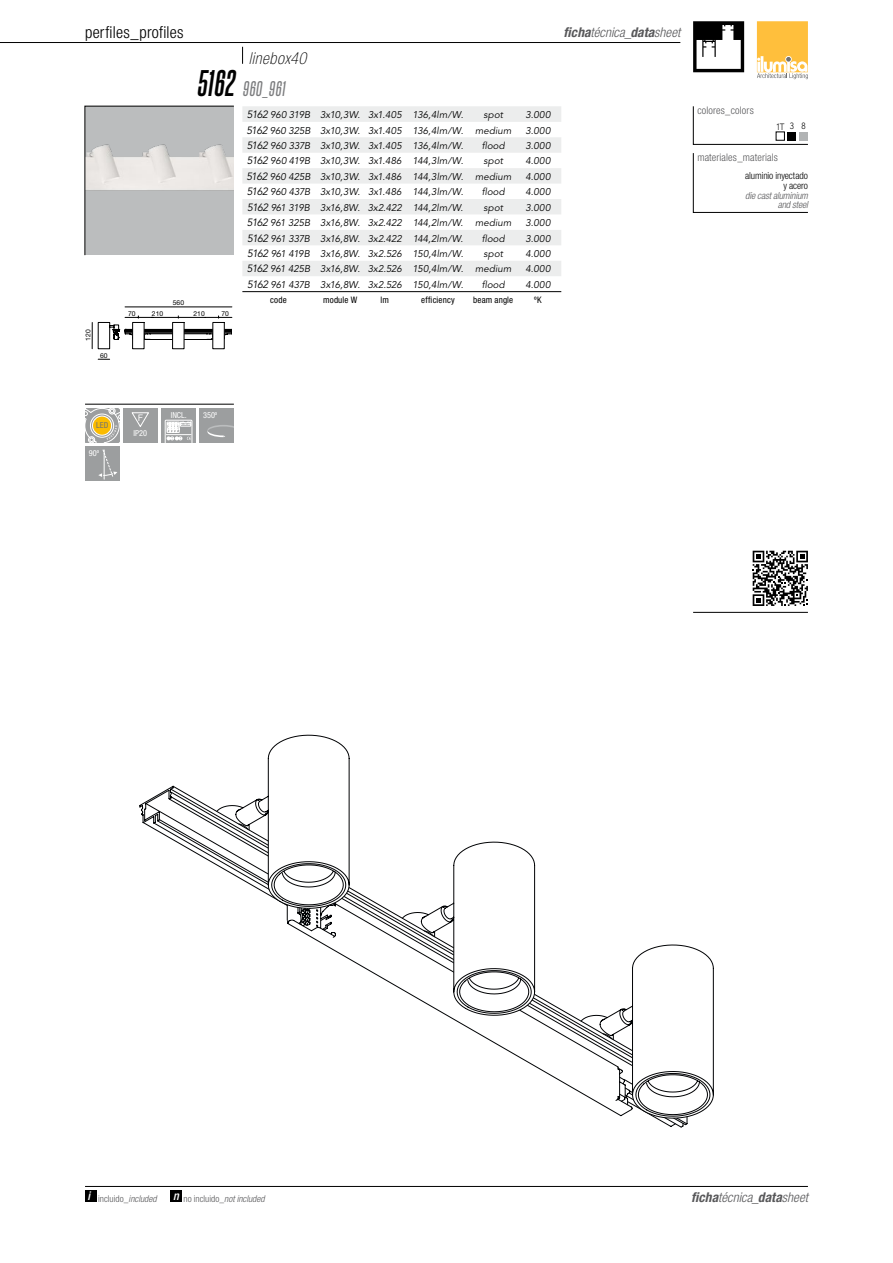
<style>
.page{position:relative;width:893px;height:1263px;background:#fff}
.page>*{position:absolute;margin:0;border:0;box-sizing:border-box;transform-origin:0 0}
.t1{font:italic 18px "Steelfish Rg";letter-spacing:.05em;color:#7b7c7e}
.t2{font:300 condensed 16.5px "Helvetica Neue LT Std";letter-spacing:.015em;color:#000}
.t3{font:italic 100 condensed 16.5px "Helvetica Neue LT Std";letter-spacing:.035em;color:#000}
.t4{font:italic 300 condensed 13.5px "Helvetica Neue LT Std";color:#58585a}
.t5{font:300 condensed 10.5px "Helvetica Neue LT Std";letter-spacing:.01em;color:#58585a}
.t6{font:italic 9.75px "Avenir";color:#000}
.t7{font:italic 9.75px "Avenir";letter-spacing:-.02em;color:#000}
.t8{font:italic 300 condensed 9.75px/9.8px "Helvetica Neue LT Std";letter-spacing:-.01em;color:#58585a;text-align:right}
.t9{font:300 condensed 9.75px/9.8px "Helvetica Neue LT Std";letter-spacing:-.01em;color:#000;text-align:right}
.t10{font:300 condensed 9.3px "Helvetica Neue LT Std";letter-spacing:.005em;color:#58585a}
.t11{font:300 9.15px "Avenir";color:#000;scale:.9 1}
.t12{font:condensed 9px "Helvetica Neue LT Std";letter-spacing:.015em;color:#000}
.t13{font:condensed 8.25px "Helvetica Neue LT Std";color:#fff}
.t14{font:condensed 8.25px "Helvetica Neue LT Std";color:#707172}
.t15{font:6.75px "Helvetica Neue LT Std";color:#000}
.s1{font-weight:700;font-size:31.5px;color:#000}
.s2{font-size:10.5px}
.s3{font-weight:700}
.s4{font-weight:500}
.s5{font-size:9px}
.s6{font-style:italic}
</style>
<div class="page">
<svg style="left:757px;top:21px;width:51px;height:58px;background:#faca6a"></svg>
<svg style="left:242px;top:47px;width:1px;height:17px"></svg>
<hr style="left:85px;top:1186px;width:723px;height:1px;background:#000">
<svg style="left:693px;top:21px;width:51px;height:51px"></svg>
<div style="left:170px;top:1191px;width:11px;height:11px;background:#000"></div>
<div style="left:85px;top:1191px;width:11px;height:11px;background:#000"></div>
<hr style="left:0;top:42px;width:680px;height:1px;background:#000">
<svg style="left:85px;top:408px;width:34px;height:34px"></svg>
<div style="left:162px;top:408px;width:34px;height:34px;background:#9c9e9f"></div>
<svg style="left:165px;top:420px;width:27px;height:22px"></svg>
<div style="left:123px;top:408px;width:34px;height:34px;background:#9c9e9f"></div>
<svg style="left:132px;top:412px;width:17px;height:15px"></svg>
<hr style="left:125px;top:307px;width:107px;height:1px;background:#000">
<svg style="left:92px;top:316px;width:141px;height:43px"></svg>
<div style="left:133px;top:322px;width:11px;height:27px;background:#fff"></div>
<div style="left:173px;top:322px;width:11px;height:27px;background:#fff"></div>
<div style="left:172px;top:322px;width:12px;height:27px;border:1px solid #000"></div>
<div style="left:213px;top:322px;width:11px;height:27px;background:#fff"></div>
<hr style="left:85px;top:404px;width:149px;height:1px;background:#000">
<svg style="left:693px;top:153px;width:115px;height:60px"></svg>
<svg style="left:693px;top:106px;width:115px;height:39px"></svg>
<hr style="left:693px;top:612px;width:115px;height:1px;background:#000">
<svg style="left:753px;top:551px;width:55px;height:55px"></svg>
<svg style="left:242px;top:106px;width:319px;height:170px;fill:#eceded"></svg>
<hr style="left:242px;top:291px;width:319px;height:1px;background:#000">
<div style="left:85px;top:446px;width:34px;height:34px;background:#9c9e9f"></div>
<svg style="left:98px;top:449px;width:19px;height:30px"></svg>
<div style="left:200px;top:408px;width:34px;height:34px;background:#9c9e9f"></div>
<svg style="left:207px;top:425px;width:27px;height:12px"></svg>
<svg style="left:286px;top:841px;width:295px;height:253px"></svg>
<svg style="left:140px;top:735px;width:210px;height:174px"></svg>
<svg style="left:402px;top:842px;width:133px;height:174px"></svg>
<svg style="left:581px;top:944px;width:133px;height:183px"></svg>
<svg style="left:85px;top:106px;width:149px;height:149px;background:#c4c5c5"></svg>
<h2 class="t2" style="left:85px;top:22px;width:100px">perfiles_profiles</h2>
<p class="t15" style="left:173px;top:299px;width:13px">560</p>
<h2 class="t3" style="left:249px;top:49px;width:59px">linebox40</h2>
<h1 class="t1" style="left:197px;top:77px;width:90px"><span class="s1">5162</span> 960_961</h1>
<p class="t6" style="left:247px;top:109px;width:218px"><span class="s2">5162</span> 960 319B 3x10,3W. 3x1.405 136,4lm/W.</p>
<p class="t6" style="left:484px;top:109px;width:21px">spot</p>
<p class="t6" style="left:525px;top:109px;width:27px">3.000</p>
<p class="t6" style="left:246px;top:125px;width:267px"><span class="s2">5162</span> 960 325B 3x10,3W. 3x1.405 136,4lm/W. medium</p>
<p class="t6" style="left:525px;top:125px;width:27px">3.000</p>
<p class="t6" style="left:247px;top:140px;width:218px"><span class="s2">5162</span> 960 337B 3x10,3W. 3x1.405 136,4lm/W.</p>
<p class="t6" style="left:482px;top:140px;width:25px">flood</p>
<p class="t6" style="left:525px;top:140px;width:27px">3.000</p>
<p class="t6" style="left:247px;top:155px;width:218px"><span class="s2">5162</span> 960 419B 3x10,3W. 3x1.486 144,3lm/W.</p>
<p class="t6" style="left:484px;top:155px;width:21px">spot</p>
<p class="t6" style="left:525px;top:155px;width:27px">4.000</p>
<p class="t6" style="left:246px;top:171px;width:267px"><span class="s2">5162</span> 960 425B 3x10,3W. 3x1.486 144,3lm/W. medium</p>
<p class="t6" style="left:525px;top:171px;width:27px">4.000</p>
<p class="t6" style="left:247px;top:186px;width:218px"><span class="s2">5162</span> 960 437B 3x10,3W. 3x1.486 144,3lm/W.</p>
<p class="t6" style="left:482px;top:186px;width:25px">flood</p>
<p class="t6" style="left:525px;top:186px;width:27px">4.000</p>
<p class="t6" style="left:247px;top:202px;width:218px"><span class="s2">5162</span> 961 319B 3x16,8W. 3x2.422 144,2lm/W.</p>
<p class="t6" style="left:484px;top:202px;width:21px">spot</p>
<p class="t6" style="left:525px;top:202px;width:27px">3.000</p>
<p class="t6" style="left:247px;top:217px;width:266px"><span class="s2">5162</span> 961 325B 3x16,8W. 3x2.422 144,2lm/W. medium</p>
<p class="t6" style="left:525px;top:217px;width:27px">3.000</p>
<p class="t6" style="left:247px;top:233px;width:218px"><span class="s2">5162</span> 961 337B 3x16,8W. 3x2.422 144,2lm/W.</p>
<p class="t6" style="left:482px;top:233px;width:25px">flood</p>
<p class="t6" style="left:525px;top:233px;width:27px">3.000</p>
<p class="t7" style="left:247px;top:248px;width:218px"><span class="s2">5162</span> 961 419B 3x16,8W. 3x2.526 150,4lm/W.</p>
<p class="t6" style="left:484px;top:248px;width:21px">spot</p>
<p class="t6" style="left:525px;top:248px;width:27px">4.000</p>
<p class="t6" style="left:247px;top:263px;width:266px"><span class="s2">5162</span> 961 425B 3x16,8W. 3x2.526 150,4lm/W. medium</p>
<p class="t6" style="left:525px;top:263px;width:27px">4.000</p>
<p class="t7" style="left:247px;top:279px;width:218px"><span class="s2">5162</span> 961 437B 3x16,8W. 3x2.526 150,4lm/W.</p>
<p class="t6" style="left:482px;top:279px;width:25px">flood</p>
<p class="t6" style="left:525px;top:279px;width:27px">4.000</p>
<p class="t12" style="left:270px;top:294px;width:18px">code</p>
<p class="t12" style="left:323px;top:294px;width:35px">module W</p>
<p class="t12" style="left:381px;top:294px;width:10px">lm</p>
<p class="t12" style="left:421px;top:294px;width:35px">efficiency</p>
<p class="t12" style="left:473px;top:294px;width:41px">beam angle</p>
<p class="t12" style="left:534px;top:294px;width:9px">ºK</p>
<p class="t15" style="left:84px;top:341px;width:13px;rotate:-90deg">120</p>
<p class="t15" style="left:100px;top:351px;width:9px">60</p>
<p class="t15" style="left:128px;top:309px;width:9px">70</p>
<p class="t15" style="left:152px;top:309px;width:13px">210</p>
<p class="t15" style="left:194px;top:309px;width:13px">210</p>
<p class="t15" style="left:221px;top:309px;width:9px">70</p>
<h3 class="t4" style="left:564px;top:24px;width:118px"><span class="s3">ficha</span>técnica<span class="s4">_</span><span class="s3">data</span>sheet</h3>
<p class="t5" style="left:697px;top:104px;width:58px">colores_colors</p>
<p class="t11" style="left:776px;top:121px;width:34px">1T<span class="s5">3 8</span></p>
<p class="t5" style="left:697px;top:151px;width:82px">materiales_materials</p>
<p class="t9" style="left:745px;top:171px;width:64px">aluminio inyectado y acero</p>
<p class="t8" style="left:745px;top:191px;width:64px">die cast aluminium and steel</p>
<p class="t14" style="left:96px;top:421px;width:14px">LED</p>
<p class="t13" style="left:89px;top:448px;width:12px">90º</p>
<p class="t13" style="left:134px;top:428px;width:15px">IP20</p>
<p class="t13" style="left:171px;top:411px;width:18px">INCL.</p>
<p class="t13" style="left:203px;top:410px;width:16px">350º</p>
<p class="t10" style="left:88px;top:1193px;width:70px"><sup>i</sup> incluido_<span class="s6">included</span></p>
<p class="t10" style="left:173px;top:1193px;width:93px"><sup>n</sup> no incluido_<span class="s6">not included</span></p>
<h3 class="t4" style="left:691px;top:1189px;width:118px"><span class="s3">ficha</span>técnica<span class="s4">_</span><span class="s3">data</span>sheet</h3>
</div>
